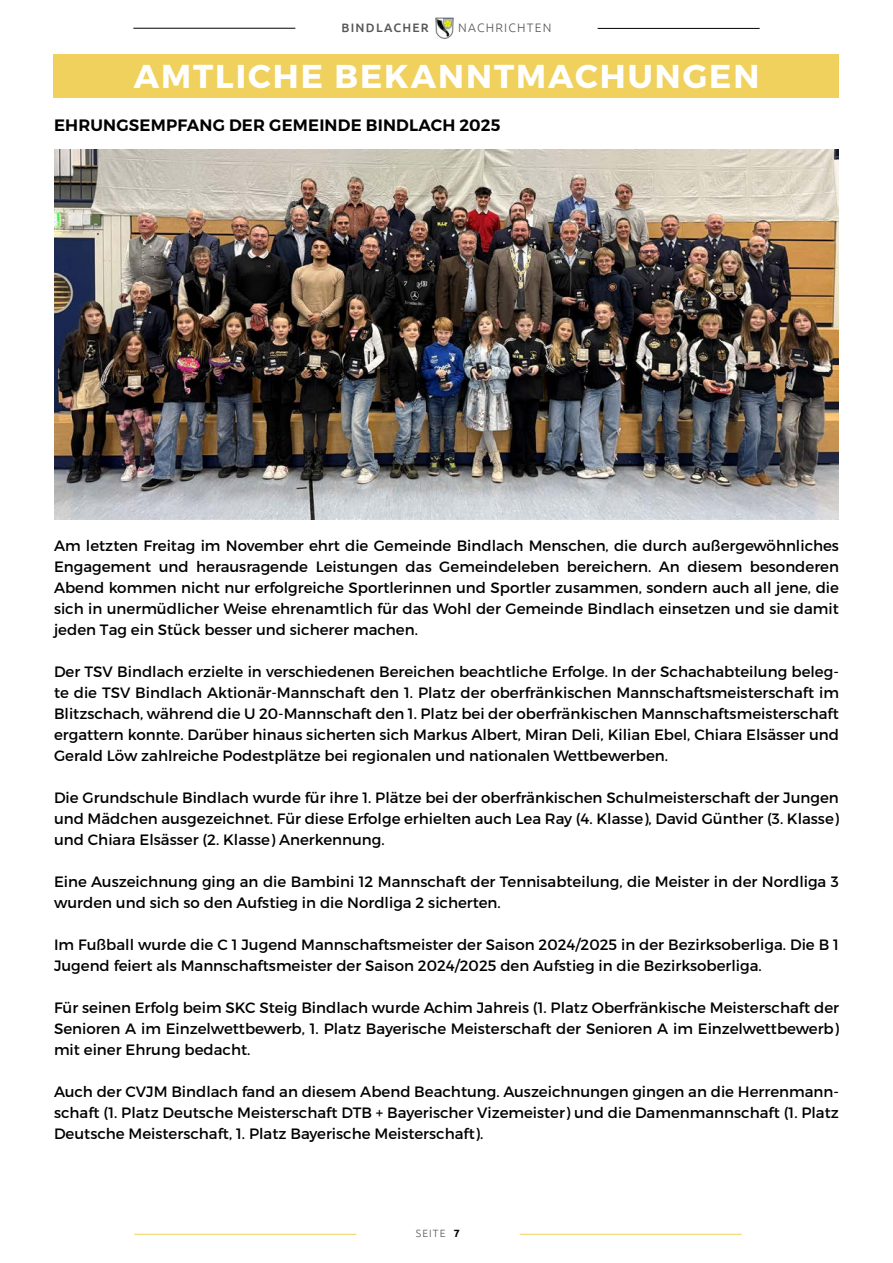
<style>
.page{position:relative;width:893px;height:1263px;background:#fff}
.page>*{position:absolute;margin:0;border:0;box-sizing:border-box;transform-origin:0 0}
.t1{font:700 33px "Montserrat";letter-spacing:.06em;color:#fff}
.t2{font:600 16.5px "Montserrat";letter-spacing:.01em;color:#000}
.t3{font:15px/21px "Montserrat";color:#000;text-align:justify}
.t4{font:300 12.3px "Ubuntu";letter-spacing:.1em;color:#575756}
.t5{font:500 12.3px "Ubuntu";letter-spacing:.1em;color:#575756}
.t6{font:300 10.5px "Ubuntu";letter-spacing:.1em;color:#575756}
.s1{font-weight:700;color:#000}
</style>
<div class="page">
<div style="left:53px;top:54px;width:786px;height:44px;background:#f0d15d"></div>
<img style="left:54px;top:150px;width:785px;height:370px">
<hr style="left:133px;top:28px;width:162px;height:1px;background:#000">
<hr style="left:598px;top:28px;width:162px;height:1px;background:#000">
<img style="left:435px;top:18px;width:18px;height:20px">
<hr style="left:134px;top:1234px;width:222px;height:1px;background:#f0d15d">
<hr style="left:520px;top:1234px;width:222px;height:1px;background:#f0d15d">
<p class="t5" style="left:341px;top:20px;width:89px">BINDLACHER</p>
<p class="t4" style="left:458px;top:21px;width:95px">NACHRICHTEN</p>
<h1 class="t1" style="left:134px;top:55px;width:627px">AMTLICHE BEKANNTMACHUNGEN</h1>
<p class="t2" style="left:54px;top:115px;width:448px">EHRUNGSEMPFANG DER GEMEINDE BINDLACH 2025</p>
<p class="t3" style="left:54px;top:535px;width:786px">Am letzten Freitag im November ehrt die Gemeinde Bindlach Menschen, die durch außergewöhnliches Engagement und herausragende Leistungen das Gemeindeleben bereichern. An diesem besonderen Abend kommen nicht nur erfolgreiche Sportlerinnen und Sportler zusammen, sondern auch all jene, die sich in unermüdlicher Weise ehrenamtlich für das Wohl der Gemeinde Bindlach einsetzen und sie damit jeden Tag ein Stück besser und sicherer machen.</p>
<p class="t3" style="left:54px;top:661px;width:786px">Der TSV Bindlach erzielte in verschiedenen Bereichen beachtliche Erfolge. In der Schachabteilung beleg&shy;te die TSV Bindlach Aktionär-Mannschaft den 1. Platz der oberfränkischen Mannschaftsmeisterschaft im Blitzschach, während die U 20-Mannschaft den 1. Platz bei der oberfränkischen Mannschaftsmeisterschaft ergattern konnte. Darüber hinaus sicherten sich Markus Albert, Miran Deli, Kilian Ebel, Chiara Elsässer und Gerald Löw zahlreiche Podestplätze bei regionalen und nationalen Wettbewerben.</p>
<p class="t3" style="left:54px;top:787px;width:786px">Die Grundschule Bindlach wurde für ihre 1. Plätze bei der oberfränkischen Schulmeisterschaft der Jungen und Mädchen ausgezeichnet. Für diese Erfolge erhielten auch Lea Ray (4. Klasse), David Günther (3. Klasse) und Chiara Elsässer (2. Klasse) Anerkennung.</p>
<p class="t3" style="left:54px;top:871px;width:786px">Eine Auszeichnung ging an die Bambini 12 Mannschaft der Tennisabteilung, die Meister in der Nordliga 3 wurden und sich so den Aufstieg in die Nordliga 2 sicherten.</p>
<p class="t3" style="left:54px;top:934px;width:786px">Im Fußball wurde die C 1 Jugend Mannschaftsmeister der Saison 2024/2025 in der Bezirksoberliga. Die B 1<br>Jugend feiert als Mannschaftsmeister der Saison 2024/2025 den Aufstieg in die Bezirksoberliga.</p>
<p class="t3" style="left:54px;top:997px;width:786px">Für seinen Erfolg beim SKC Steig Bindlach wurde Achim Jahreis (1. Platz Oberfränkische Meisterschaft der Senioren A im Einzelwettbewerb, 1. Platz Bayerische Meisterschaft der Senioren A im Einzelwettbewerb) mit einer Ehrung bedacht.</p>
<p class="t3" style="left:54px;top:1081px;width:786px">Auch der CVJM Bindlach fand an diesem Abend Beachtung. Auszeichnungen gingen an die Herrenmann&shy;schaft (1. Platz Deutsche Meisterschaft DTB + Bayerischer Vizemeister) und die Damenmannschaft (1. Platz Deutsche Meisterschaft, 1. Platz Bayerische Meisterschaft).</p>
<p class="t6" style="left:416px;top:1227px;width:45px">SEITE <span class="s1">7</span></p>
</div>
